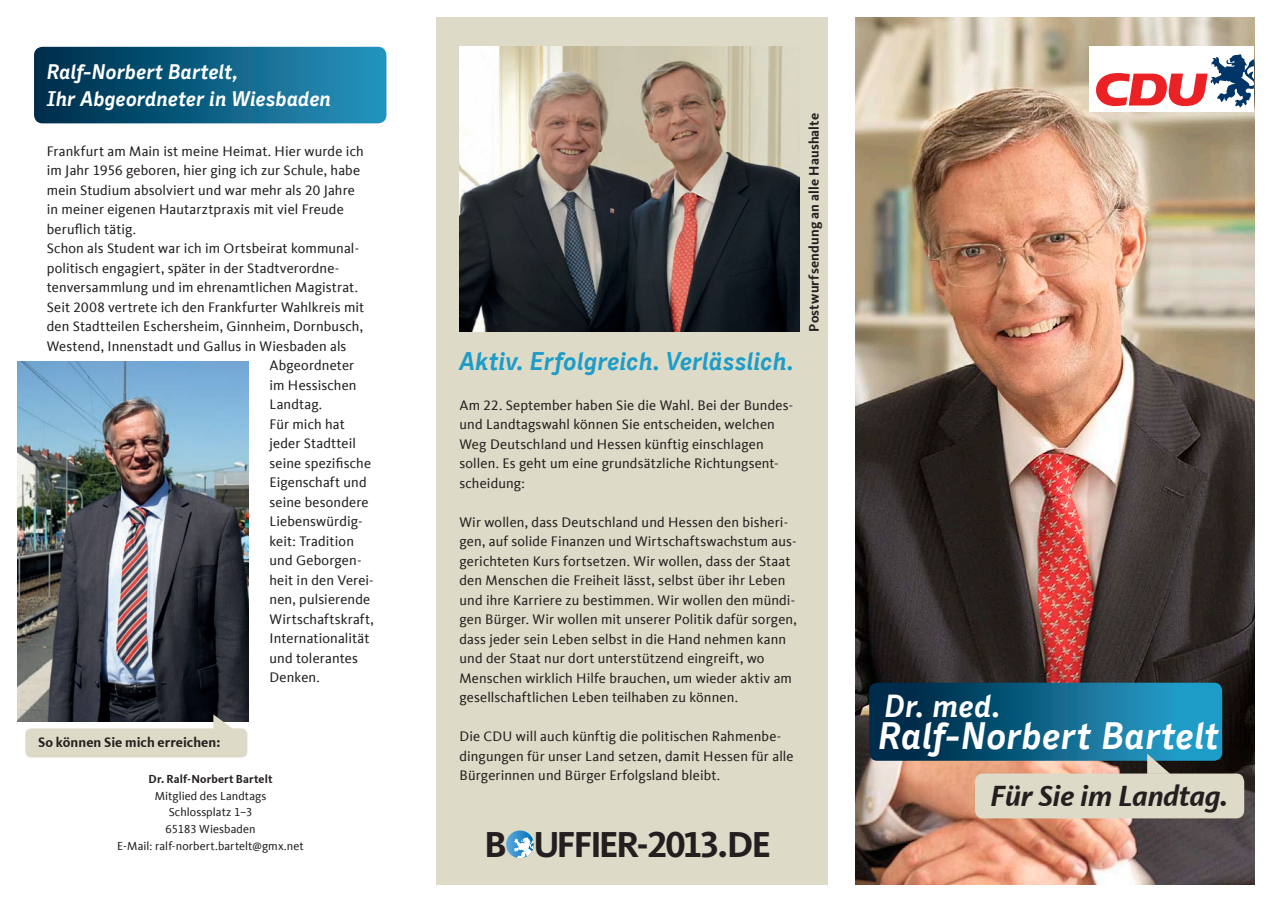
<style>
.page{position:relative;width:1272px;height:902px;background:#fff}
.page>*{position:absolute;margin:0;border:0;box-sizing:border-box;transform-origin:0 0}
.t1{font:italic 700 38.1px "CDU Skopex";letter-spacing:-.005em;color:#fff}
.t2{font:700 37.5px "CDU Kievit Tab";letter-spacing:-.06em;color:#231f20}
.t3{font:italic 700 31.8px "CDU Skopex";color:#fff}
.t4{font:italic 700 30px "CDU Kievit Tab";letter-spacing:-.01em;color:#231f20}
.t5{font:italic 700 25.5px "CDU Skopex";letter-spacing:-.01em;color:#1d9cc8}
.t6{font:italic 700 21px/27px "CDU Skopex";letter-spacing:-.01em;color:#fff}
.t7{font:14.25px/19.5px "CDU Kievit Tab";letter-spacing:.01em;color:#231f20}
.t8{font:700 14.25px "CDU Kievit Tab";letter-spacing:.01em;color:#231f20}
.t9{font:12px/16.5px "CDU Kievit Tab";letter-spacing:.005em;color:#231f20;text-align:center}
.t10{font:700 12px "CDU Kievit Tab";letter-spacing:.01em;color:#231f20}
</style>
<div class="page">
<div style="left:436px;top:18px;width:392px;height:866px;background:#dddbc7"></div>
<img style="left:17px;top:361px;width:231px;height:360px">
<svg style="left:506px;top:830px;width:28px;height:28px"></svg>
<svg style="left:513px;top:837px;width:21px;height:21px"></svg>
<img style="left:459px;top:47px;width:340px;height:284px">
<img style="left:855px;top:17px;width:399px;height:867px">
<svg style="left:25px;top:714px;width:222px;height:43px;background:#c1c0b4"></svg>
<svg style="left:34px;top:47px;width:352px;height:76px;background:#0f6083"></svg>
<div style="left:1089px;top:47px;width:164px;height:65px;background:#fff"></div>
<svg style="left:1096px;top:54px;width:157px;height:54px"></svg>
<div style="left:974px;top:773px;width:270px;height:45px;background:#dddbc7;border-radius:8px"></div>
<svg style="left:869px;top:682px;width:353px;height:91px;background:#266884"></svg>
<h3 class="t6" style="left:47px;top:58px;width:286px">Ralf-Norbert Bartelt,<br>Ihr Abgeordneter in Wiesbaden</h3>
<p class="t7" style="left:47px;top:141px;width:318px">Frankfurt am Main ist meine Heimat. Hier wurde ich</p>
<p class="t7" style="left:47px;top:161px;width:315px">im Jahr 1956 geboren, hier ging ich zur Schule, habe</p>
<p class="t7" style="left:47px;top:180px;width:309px">mein Studium absolviert und war mehr als 20 Jahre</p>
<p class="t7" style="left:47px;top:200px;width:298px">in meiner eigenen Hautarztpraxis mit viel Freude</p>
<p class="t7" style="left:47px;top:219px;width:91px">beruflich tätig.</p>
<p class="t7" style="left:47px;top:239px;width:314px">Schon als Student war ich im Ortsbeirat kommunal-</p>
<p class="t7" style="left:47px;top:258px;width:294px">politisch engagiert, später in der Stadtverordne-</p>
<p class="t7" style="left:47px;top:278px;width:313px">tenversammlung und im ehrenamtlichen Magistrat.</p>
<p class="t7" style="left:47px;top:297px;width:319px">Seit 2008 vertrete ich den Frankfurter Wahlkreis mit</p>
<p class="t7" style="left:47px;top:317px;width:318px">den Stadtteilen Eschersheim, Ginnheim, Dornbusch,</p>
<p class="t7" style="left:47px;top:336px;width:301px">Westend, Innenstadt und Gallus in Wiesbaden als</p>
<p class="t7" style="left:269px;top:356px;width:86px">Abgeordneter</p>
<p class="t7" style="left:269px;top:375px;width:89px">im Hessischen</p>
<p class="t7" style="left:269px;top:395px;width:54px">Landtag.</p>
<p class="t7" style="left:269px;top:414px;width:77px">Für mich hat</p>
<p class="t7" style="left:269px;top:434px;width:88px">jeder Stadtteil</p>
<p class="t7" style="left:269px;top:453px;width:103px">seine spezifische</p>
<p class="t7" style="left:269px;top:473px;width:99px">Eigenschaft und</p>
<p class="t7" style="left:269px;top:492px;width:101px">seine besondere</p>
<p class="t7" style="left:269px;top:512px;width:95px">Liebenswürdig-</p>
<p class="t7" style="left:269px;top:531px;width:86px">keit: Tradition</p>
<p class="t7" style="left:269px;top:551px;width:93px">und Geborgen-</p>
<p class="t7" style="left:269px;top:570px;width:106px">heit in den Verei-</p>
<p class="t7" style="left:269px;top:590px;width:102px">nen, pulsierende</p>
<p class="t7" style="left:269px;top:609px;width:106px">Wirtschaftskraft,</p>
<p class="t7" style="left:269px;top:629px;width:101px">Internationalität</p>
<p class="t7" style="left:269px;top:648px;width:90px">und tolerantes</p>
<p class="t7" style="left:269px;top:668px;width:52px">Denken.</p>
<p class="t8" style="left:38px;top:733px;width:184px">So können Sie mich erreichen:</p>
<p class="t10" style="left:149px;top:772px;width:125px">Dr. Ralf-Norbert Bartelt</p>
<p class="t9" style="left:117px;top:787px;width:188px">Mitglied des Landtags<br>Schlossplatz 1–3<br>65183 Wiesbaden<br>E-Mail: ralf-norbert.bartelt@gmx.net</p>
<h3 class="t5" style="left:459px;top:346px;width:336px">Aktiv. Erfolgreich. Verlässlich.</h3>
<p class="t7" style="left:459px;top:395px;width:335px">Am 22. September haben Sie die Wahl. Bei der Bundes&shy;und Landtagswahl können Sie entscheiden, welchen Weg Deutschland und Hessen künftig einschlagen sollen. Es geht um eine grundsätzliche Richtungsent&shy;scheidung:</p>
<p class="t7" style="left:459px;top:512px;width:339px">Wir wollen, dass Deutschland und Hessen den bisheri&shy;gen, auf solide Finanzen und Wirtschaftswachstum aus&shy;gerichteten Kurs fortsetzen. Wir wollen, dass der Staat den Menschen die Freiheit lässt, selbst über ihr Leben und ihre Karriere zu bestimmen. Wir wollen den mündi&shy;gen Bürger. Wir wollen mit unserer Politik dafür sorgen, dass jeder sein Leben selbst in die Hand nehmen kann und der Staat nur dort unterstützend eingreift, wo Menschen wirklich Hilfe brauchen, um wieder aktiv am gesellschaftlichen Leben teilhaben zu können.</p>
<p class="t7" style="left:459px;top:726px;width:336px">Die CDU will auch künftig die politischen Rahmenbe&shy;dingungen für unser Land setzen, damit Hessen für alle<br>Bürgerinnen und Bürger Erfolgsland bleibt.</p>
<p class="t8" style="left:805px;top:331px;width:220px;rotate:-90deg">Postwurfsendung an alle Haushalte</p>
<h2 class="t2" style="left:484px;top:822px;width:288px">B UFFIER-2013.DE</h2>
<h3 class="t3" style="left:884px;top:687px;width:118px">Dr. med.</h3>
<h1 class="t1" style="left:878px;top:713px;width:343px">Ralf-Norbert Bartelt</h1>
<h3 class="t4" style="left:990px;top:778px;width:240px">Für Sie im Landtag.</h3>
</div>
